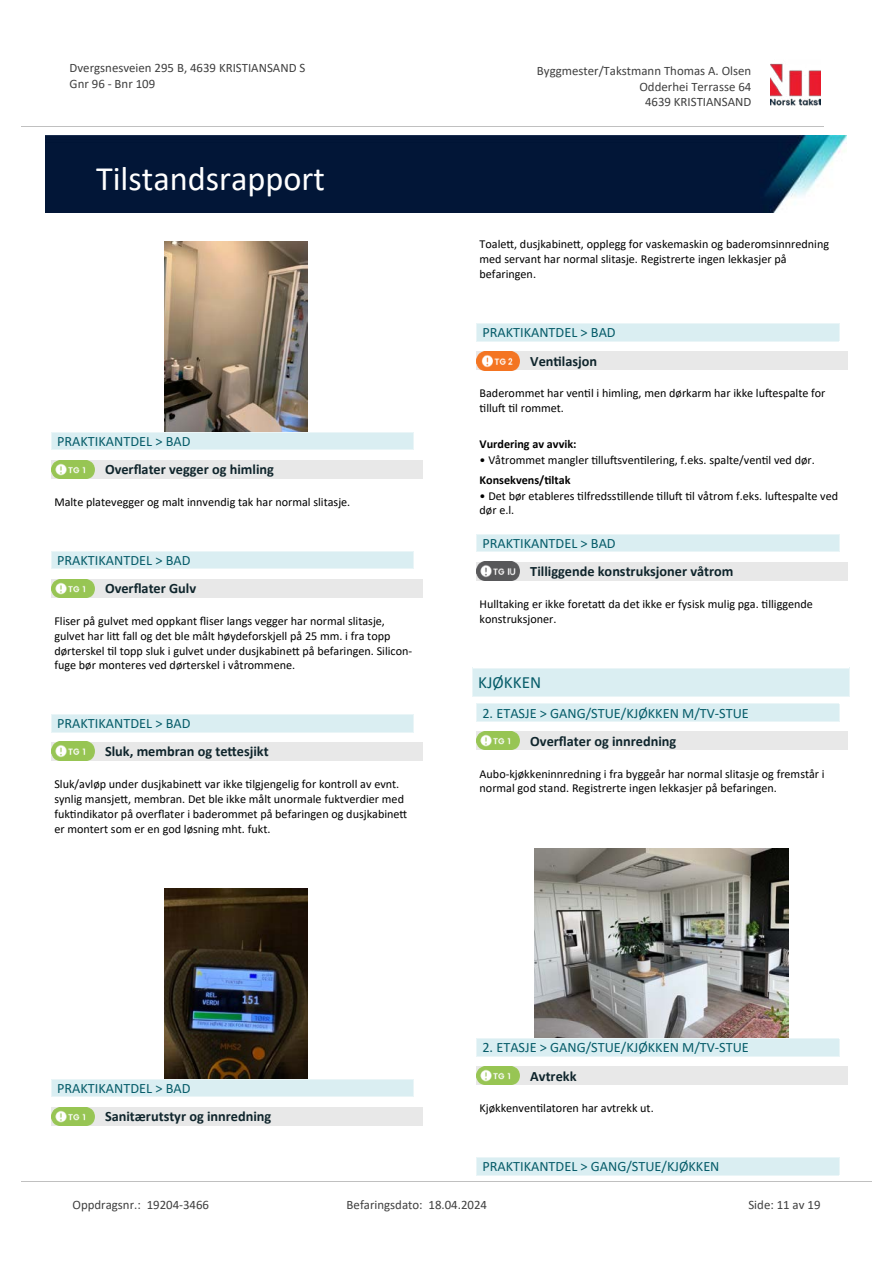
<style>
.page{position:relative;width:893px;height:1263px;background:#fff}
.page>*{position:absolute;margin:0;border:0;box-sizing:border-box;transform-origin:0 0}
.t1{font:34.35px "Calibri";color:#fff}
.t2{font:17.1px "Calibri";color:#065c69}
.t3{font:14.25px "Calibri";color:#065c69}
.t4{font:700 14.25px "Calibri";color:#0f252c}
.t5{font:12.9px/15.8px "Calibri";color:#404040}
.t6{font:12.15px/14.9px "Calibri";color:#000}
.t7{font:700 12.15px "Calibri";color:#000}
</style>
<div class="page">
<img style="left:165px;top:241px;width:142px;height:191px">
<div style="left:51px;top:460px;width:372px;height:19px;background:#e8e8e8"></div>
<svg style="left:56px;top:465px;width:39px;height:14px"></svg>
<img style="left:51px;top:460px;width:43px;height:18px">
<div style="left:51px;top:432px;width:363px;height:18px;background:#daeef2"></div>
<svg style="left:51px;top:433px;width:1px;height:17px"></svg>
<hr style="left:51px;top:432px;width:363px;height:1px;background:#eaf5f7">
<hr style="left:51px;top:450px;width:363px;height:1px;background:#eaf5f7">
<div style="left:51px;top:579px;width:372px;height:18px;background:#e8e8e8"></div>
<img style="left:51px;top:579px;width:43px;height:18px">
<div style="left:51px;top:551px;width:363px;height:18px;background:#daeef2"></div>
<svg style="left:51px;top:552px;width:1px;height:17px"></svg>
<hr style="left:51px;top:551px;width:363px;height:1px;background:#eaf5f7">
<hr style="left:51px;top:569px;width:363px;height:1px;background:#eaf5f7">
<div style="left:51px;top:742px;width:372px;height:19px;background:#e8e8e8"></div>
<svg style="left:56px;top:746px;width:39px;height:15px"></svg>
<img style="left:51px;top:742px;width:43px;height:18px">
<div style="left:51px;top:715px;width:363px;height:17px;background:#daeef2"></div>
<svg style="left:51px;top:715px;width:1px;height:17px"></svg>
<hr style="left:51px;top:714px;width:363px;height:1px;background:#eaf5f7">
<hr style="left:51px;top:732px;width:363px;height:1px;background:#eaf5f7">
<img style="left:165px;top:889px;width:142px;height:190px">
<div style="left:51px;top:1107px;width:372px;height:18px;background:#e8e8e8"></div>
<img style="left:51px;top:1107px;width:43px;height:18px">
<div style="left:51px;top:1079px;width:363px;height:17px;background:#daeef2"></div>
<svg style="left:51px;top:1080px;width:1px;height:16px"></svg>
<hr style="left:51px;top:1079px;width:363px;height:1px;background:#eaf5f7">
<hr style="left:51px;top:1096px;width:363px;height:1px;background:#eaf5f7">
<div style="left:477px;top:351px;width:371px;height:19px;background:#e8e8e8"></div>
<svg style="left:482px;top:351px;width:38px;height:15px"></svg>
<img style="left:477px;top:352px;width:42px;height:18px">
<div style="left:477px;top:324px;width:362px;height:17px;background:#daeef2"></div>
<svg style="left:839px;top:324px;width:1px;height:17px"></svg>
<hr style="left:477px;top:324px;width:362px;height:1px;background:#eaf5f7">
<hr style="left:477px;top:341px;width:362px;height:1px;background:#eaf5f7">
<div style="left:477px;top:562px;width:371px;height:19px;background:#e8e8e8"></div>
<svg style="left:481px;top:566px;width:39px;height:15px"></svg>
<img style="left:477px;top:562px;width:42px;height:18px">
<div style="left:477px;top:534px;width:362px;height:18px;background:#daeef2"></div>
<svg style="left:839px;top:534px;width:1px;height:18px"></svg>
<hr style="left:477px;top:534px;width:362px;height:1px;background:#eaf5f7">
<hr style="left:477px;top:552px;width:362px;height:1px;background:#eaf5f7">
<div style="left:472px;top:668px;width:377px;height:29px;background:#daeef2"></div>
<svg style="left:472px;top:669px;width:1px;height:28px"></svg>
<svg style="left:849px;top:668px;width:1px;height:29px"></svg>
<hr style="left:472px;top:668px;width:377px;height:1px;background:#eaf5f7">
<hr style="left:472px;top:697px;width:377px;height:1px;background:#eaf5f7">
<div style="left:477px;top:732px;width:371px;height:18px;background:#e8e8e8"></div>
<svg style="left:481px;top:736px;width:39px;height:14px"></svg>
<img style="left:477px;top:731px;width:42px;height:18px">
<div style="left:477px;top:704px;width:362px;height:17px;background:#daeef2"></div>
<svg style="left:839px;top:704px;width:1px;height:17px"></svg>
<hr style="left:477px;top:704px;width:362px;height:1px;background:#eaf5f7">
<hr style="left:477px;top:721px;width:362px;height:1px;background:#eaf5f7">
<img style="left:534px;top:848px;width:254px;height:191px">
<div style="left:477px;top:1066px;width:371px;height:19px;background:#e8e8e8"></div>
<img style="left:477px;top:1066px;width:42px;height:19px">
<div style="left:477px;top:1039px;width:362px;height:17px;background:#daeef2"></div>
<svg style="left:839px;top:1039px;width:1px;height:17px"></svg>
<hr style="left:477px;top:1039px;width:362px;height:1px;background:#eaf5f7">
<hr style="left:477px;top:1056px;width:362px;height:1px;background:#eaf5f7">
<div style="left:477px;top:1158px;width:362px;height:17px;background:#daeef2"></div>
<svg style="left:839px;top:1157px;width:1px;height:18px"></svg>
<hr style="left:477px;top:1157px;width:362px;height:1px;background:#eaf5f7">
<hr style="left:477px;top:1175px;width:362px;height:1px;background:#eaf5f7">
<img style="left:770px;top:63px;width:51px;height:43px">
<hr style="left:21px;top:127px;width:802px;height:1px;background:#c0c0c0">
<img style="left:46px;top:135px;width:800px;height:78px">
<hr style="left:21px;top:1181px;width:851px;height:1px;background:#c0c0c0">
<p class="t5" style="left:70px;top:60px;width:237px">Dvergsnesveien 295 B, 4639 KRISTIANSAND S<br>Gnr 96 - Bnr 109</p>
<p class="t5" style="left:537px;top:63px;width:216px">Byggmester/Takstmann Thomas A. Olsen</p>
<p class="t5" style="left:645px;top:94px;width:108px">4639 KRISTIANSAND</p>
<p class="t5" style="left:639px;top:78px;width:113px">Odderhei Terrasse 64</p>
<h1 class="t1" style="left:96px;top:155px;width:230px">Tilstandsrapport</h1>
<p class="t3" style="left:57px;top:431px;width:135px">PRAKTIKANTDEL &gt; BAD</p>
<p class="t4" style="left:105px;top:459px;width:170px">Over昀氀ater vegger og himling</p>
<p class="t6" style="left:54px;top:494px;width:298px">Malte platevegger og malt innvendig tak har normal slitasje.</p>
<p class="t3" style="left:57px;top:550px;width:135px">PRAKTIKANTDEL &gt; BAD</p>
<p class="t4" style="left:105px;top:578px;width:93px">Over昀氀ater Gulv</p>
<p class="t6" style="left:54px;top:613px;width:359px">Fliser på gulvet med oppkant 昀氀iser langs vegger har normal slitasje, gulvet har li琀琀 fall og det ble målt høydeforskjell på 25 mm. i fra topp dørterskel 琀椀l topp sluk i gulvet under dusjkabine琀琀 på befaringen. Silicon&shy;fuge bør monteres ved dørterskel i våtrommene.</p>
<p class="t3" style="left:57px;top:713px;width:135px">PRAKTIKANTDEL &gt; BAD</p>
<p class="t4" style="left:105px;top:742px;width:165px">Sluk, membran og te琀琀esjikt</p>
<p class="t6" style="left:54px;top:776px;width:354px">Sluk/avløp under dusjkabine琀琀 var ikke 琀椀lgjengelig for kontroll av evnt. synlig mansje琀琀, membran. Det ble ikke målt unormale fuktverdier med fuk琀椀ndikator på over昀氀ater i baderommet på befaringen og dusjkabine琀琀er montert som er en god løsning mht. fukt.</p>
<p class="t6" style="left:480px;top:236px;width:351px">Toale琀琀, dusjkabine琀琀, opplegg for vaskemaskin og baderomsinnredning med servant har normal slitasje. Registrerte ingen lekkasjer på befaringen.</p>
<p class="t3" style="left:482px;top:323px;width:135px">PRAKTIKANTDEL &gt; BAD</p>
<p class="t4" style="left:530px;top:351px;width:68px">Ven琀椀lasjon</p>
<p class="t6" style="left:480px;top:386px;width:347px">Baderommet har ven琀椀l i himling, men dørkarm har ikke lu昀琀espalte for琀椀llu昀琀 琀椀l rommet.</p>
<p class="t7" style="left:480px;top:436px;width:98px">Vurdering av avvik:</p>
<p class="t6" style="left:480px;top:452px;width:337px">• Våtrommet mangler 琀椀llu昀琀sven琀椀lering, f.eks. spalte/ven琀椀l ved dør.</p>
<p class="t7" style="left:480px;top:471px;width:92px">Konsekvens/琀椀ltak</p>
<p class="t6" style="left:480px;top:488px;width:360px">• Det bør etableres 琀椀lfredss琀椀llende 琀椀llu昀琀 琀椀l våtrom f.eks. lu昀琀espalte ved dør e.l.</p>
<p class="t3" style="left:482px;top:533px;width:135px">PRAKTIKANTDEL &gt; BAD</p>
<p class="t4" style="left:530px;top:561px;width:205px">Tilliggende konstruksjoner våtrom</p>
<p class="t6" style="left:480px;top:596px;width:335px">Hulltaking er ikke foreta琀琀 da det ikke er fysisk mulig pga. 琀椀lliggende konstruksjoner.</p>
<h2 class="t2" style="left:478px;top:670px;width:64px">KJØKKEN</h2>
<p class="t3" style="left:482px;top:703px;width:268px">2. ETASJE &gt; GANG/STUE/KJØKKEN M/TV-STUE</p>
<p class="t4" style="left:530px;top:731px;width:148px">Over昀氀ater og innredning</p>
<p class="t6" style="left:480px;top:766px;width:347px">Aubo-kjøkkeninnredning i fra byggeår har normal slitasje og fremstår i normal god stand. Registrerte ingen lekkasjer på befaringen.</p>
<p class="t3" style="left:57px;top:1078px;width:135px">PRAKTIKANTDEL &gt; BAD</p>
<p class="t4" style="left:105px;top:1106px;width:168px">Sanitærutstyr og innredning</p>
<p class="t3" style="left:482px;top:1038px;width:268px">2. ETASJE &gt; GANG/STUE/KJØKKEN M/TV-STUE</p>
<p class="t4" style="left:530px;top:1066px;width:48px">Avtrekk</p>
<p class="t6" style="left:480px;top:1101px;width:176px">Kjøkkenven琀椀latoren har avtrekk ut.</p>
<p class="t3" style="left:482px;top:1157px;width:239px">PRAKTIKANTDEL &gt; GANG/STUE/KJØKKEN</p>
<p class="t5" style="left:72px;top:1197px;width:138px">Oppdragsnr.: 19204-3466</p>
<p class="t5" style="left:347px;top:1197px;width:142px">Befaringsdato: 18.04.2024</p>
<p class="t5" style="left:748px;top:1197px;width:74px">Side: 11 av 19</p>
</div>
